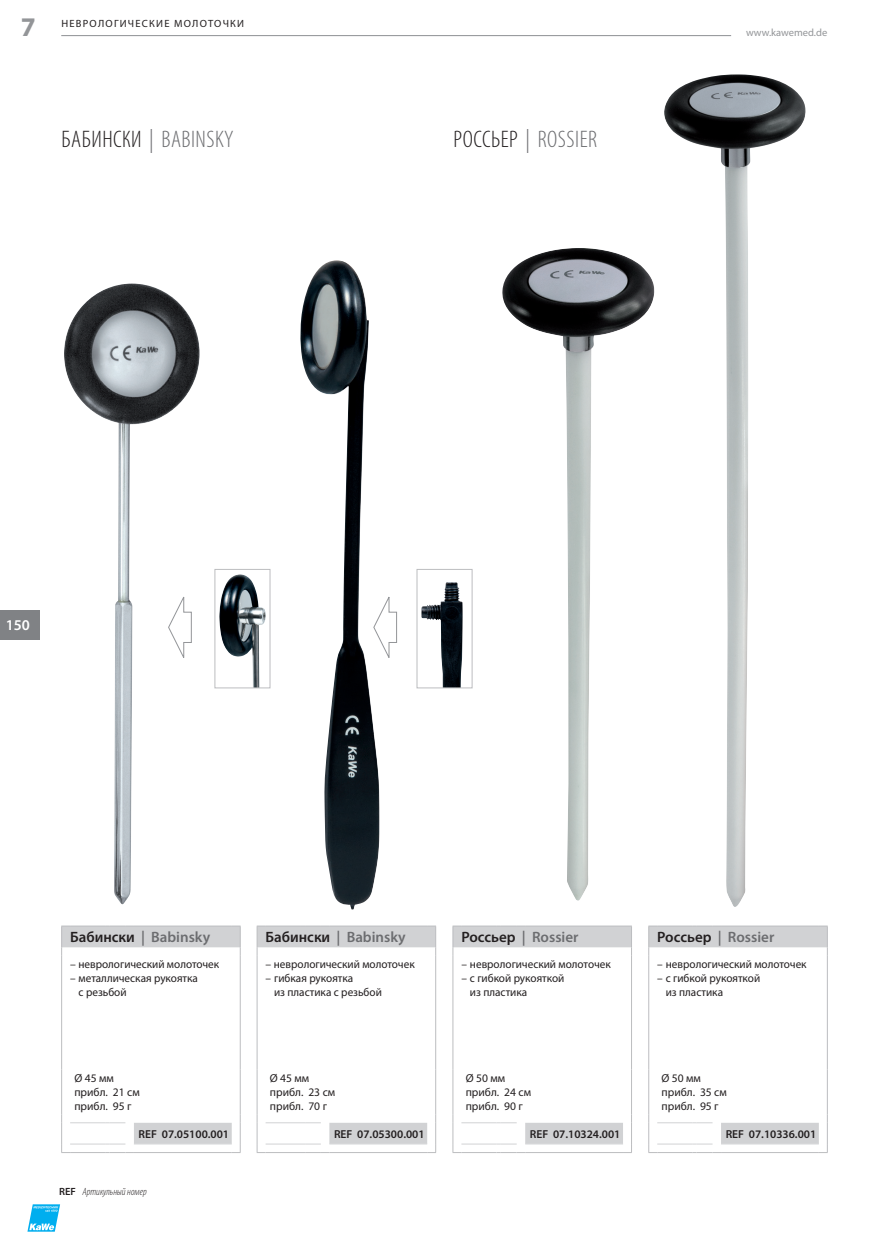
<style>
.page{position:relative;width:888px;height:1258px;background:#fff}
.page>*{position:absolute;margin:0;border:0;box-sizing:border-box;transform-origin:0 0}
.t1{font:700 27px "Myriad Pro";color:#939598}
.neu__16_pt__Light_Co{font:300 condensed 24px "Myriad Pro";letter-spacing:.02em;color:#6c6d70}
.neu__10_pt__Semibold{font:600 15px "Myriad Pro";color:#6c6d70}
.neu__10_pt__Semibold-2{font:600 15px "Myriad Pro";color:#fff}
.neu__7_7_pt__Regular{font:11.55px/13.8px "Myriad Pro";color:#231f20}
.neu__7_7_pt__SemiBol{font:600 11.55px "Myriad Pro";color:#231f20}
.t2{font:10.5px "Myriad Pro";letter-spacing:.12em;color:#231f20}
.t3{font:italic 300 condensed 10.5px "Myriad Pro";color:#231f20}
.t4{font:10.5px "Myriad Pro";color:#939598}
.s1{color:#231f20}
.s2{font-weight:600;font-style:normal;font-stretch:normal}
</style>
<div class="page">
<div style="left:0;top:610px;width:40px;height:30px;background:#808285"></div>
<svg style="left:27px;top:1204px;width:33px;height:28px"></svg>
<svg style="left:70px;top:926px;width:749px;height:218px"></svg>
<hr style="left:134px;top:1144px;width:98px;height:1px;background:#dcdddf">
<hr style="left:329px;top:1144px;width:98px;height:1px;background:#dcdddf">
<hr style="left:525px;top:1144px;width:98px;height:1px;background:#dcdddf">
<hr style="left:721px;top:1144px;width:98px;height:1px;background:#dcdddf">
<hr style="left:70px;top:926px;width:35px;height:1px;background:#bcbdc0">
<svg style="left:105px;top:926px;width:29px;height:1px"></svg>
<hr style="left:134px;top:926px;width:98px;height:1px;background:#bcbdc0">
<hr style="left:266px;top:926px;width:35px;height:1px;background:#bcbdc0">
<svg style="left:301px;top:926px;width:28px;height:1px"></svg>
<hr style="left:329px;top:926px;width:98px;height:1px;background:#bcbdc0">
<svg style="left:61px;top:926px;width:9px;height:29px"></svg>
<svg style="left:257px;top:926px;width:9px;height:29px"></svg>
<svg style="left:232px;top:926px;width:9px;height:29px"></svg>
<svg style="left:427px;top:926px;width:9px;height:29px"></svg>
<hr style="left:61px;top:955px;width:1px;height:114px;background:#bcbdc0">
<hr style="left:257px;top:955px;width:1px;height:114px;background:#bcbdc0">
<hr style="left:61px;top:1069px;width:1px;height:45px;background:#bcbdc0">
<hr style="left:257px;top:1069px;width:1px;height:45px;background:#bcbdc0">
<hr style="left:240px;top:955px;width:1px;height:114px;background:#bcbdc0">
<hr style="left:435px;top:955px;width:1px;height:114px;background:#bcbdc0">
<hr style="left:240px;top:1069px;width:1px;height:45px;background:#bcbdc0">
<hr style="left:435px;top:1069px;width:1px;height:45px;background:#bcbdc0">
<svg style="left:61px;top:1114px;width:9px;height:39px"></svg>
<hr style="left:70px;top:1152px;width:35px;height:1px;background:#bcbdc0">
<svg style="left:105px;top:1152px;width:29px;height:1px"></svg>
<hr style="left:134px;top:1152px;width:98px;height:1px;background:#bcbdc0">
<svg style="left:232px;top:1114px;width:9px;height:39px"></svg>
<svg style="left:257px;top:1114px;width:9px;height:39px"></svg>
<hr style="left:266px;top:1152px;width:35px;height:1px;background:#bcbdc0">
<svg style="left:301px;top:1152px;width:28px;height:1px"></svg>
<hr style="left:329px;top:1152px;width:98px;height:1px;background:#bcbdc0">
<svg style="left:427px;top:1114px;width:9px;height:39px"></svg>
<hr style="left:70px;top:1122px;width:35px;height:1px;background:#d1d2d4">
<svg style="left:105px;top:1122px;width:20px;height:1px"></svg>
<hr style="left:70px;top:1144px;width:35px;height:1px;background:#d1d2d4">
<svg style="left:105px;top:1144px;width:20px;height:1px"></svg>
<hr style="left:461px;top:926px;width:35px;height:1px;background:#bcbdc0">
<svg style="left:496px;top:926px;width:29px;height:1px"></svg>
<hr style="left:525px;top:926px;width:98px;height:1px;background:#bcbdc0">
<hr style="left:657px;top:926px;width:35px;height:1px;background:#bcbdc0">
<svg style="left:692px;top:926px;width:29px;height:1px"></svg>
<hr style="left:721px;top:926px;width:98px;height:1px;background:#bcbdc0">
<svg style="left:452px;top:926px;width:9px;height:29px"></svg>
<svg style="left:623px;top:926px;width:9px;height:29px"></svg>
<svg style="left:648px;top:926px;width:9px;height:29px"></svg>
<svg style="left:819px;top:926px;width:9px;height:29px"></svg>
<hr style="left:452px;top:955px;width:1px;height:114px;background:#bcbdc0">
<hr style="left:631px;top:955px;width:1px;height:114px;background:#bcbdc0">
<hr style="left:648px;top:955px;width:1px;height:114px;background:#bcbdc0">
<hr style="left:827px;top:955px;width:1px;height:114px;background:#bcbdc0">
<hr style="left:452px;top:1069px;width:1px;height:45px;background:#bcbdc0">
<hr style="left:631px;top:1069px;width:1px;height:45px;background:#bcbdc0">
<hr style="left:648px;top:1069px;width:1px;height:45px;background:#bcbdc0">
<hr style="left:827px;top:1069px;width:1px;height:45px;background:#bcbdc0">
<svg style="left:452px;top:1114px;width:9px;height:39px"></svg>
<hr style="left:461px;top:1152px;width:35px;height:1px;background:#bcbdc0">
<svg style="left:496px;top:1152px;width:29px;height:1px"></svg>
<hr style="left:525px;top:1152px;width:98px;height:1px;background:#bcbdc0">
<svg style="left:623px;top:1114px;width:9px;height:39px"></svg>
<svg style="left:648px;top:1114px;width:9px;height:39px"></svg>
<hr style="left:657px;top:1152px;width:35px;height:1px;background:#bcbdc0">
<svg style="left:692px;top:1152px;width:29px;height:1px"></svg>
<hr style="left:721px;top:1152px;width:98px;height:1px;background:#bcbdc0">
<svg style="left:819px;top:1114px;width:9px;height:39px"></svg>
<hr style="left:266px;top:1122px;width:35px;height:1px;background:#d1d2d4">
<svg style="left:301px;top:1122px;width:20px;height:1px"></svg>
<hr style="left:266px;top:1144px;width:35px;height:1px;background:#d1d2d4">
<svg style="left:301px;top:1144px;width:20px;height:1px"></svg>
<hr style="left:461px;top:1122px;width:35px;height:1px;background:#d1d2d4">
<svg style="left:496px;top:1122px;width:21px;height:1px"></svg>
<hr style="left:461px;top:1144px;width:35px;height:1px;background:#d1d2d4">
<svg style="left:496px;top:1144px;width:21px;height:1px"></svg>
<hr style="left:657px;top:1122px;width:35px;height:1px;background:#d1d2d4">
<svg style="left:692px;top:1122px;width:20px;height:1px"></svg>
<hr style="left:657px;top:1144px;width:35px;height:1px;background:#d1d2d4">
<svg style="left:692px;top:1144px;width:20px;height:1px"></svg>
<img style="left:300px;top:260px;width:80px;height:649px">
<img style="left:502px;top:248px;width:153px;height:653px">
<img style="left:64px;top:284px;width:136px;height:621px">
<img style="left:421px;top:582px;width:42px;height:104px">
<div style="left:417px;top:569px;width:55px;height:119px;border:1px solid #bcbdc0"></div>
<img style="left:219px;top:574px;width:47px;height:112px">
<div style="left:215px;top:569px;width:55px;height:119px;border:1px solid #bcbdc0"></div>
<img style="left:664px;top:74px;width:142px;height:833px">
<svg style="left:373px;top:596px;width:24px;height:63px"></svg>
<svg style="left:168px;top:596px;width:24px;height:63px"></svg>
<hr style="left:61px;top:35px;width:670px;height:1px;background:#939598">
<h1 class="t1" style="left:21px;top:11px;width:16px">7</h1>
<p class="t4" style="left:746px;top:26px;width:83px">www.kawemed.de</p>
<p class="t2" style="left:61px;top:18px;width:184px">НЕВРОЛОГИЧЕСКИЕ МОЛОТОЧКИ</p>
<p class="neu__16_pt__Light_Co" style="left:62px;top:127px;width:174px"><span class="s1">БАБИНСКИ</span> | BABINSKY</p>
<p class="neu__16_pt__Light_Co" style="left:454px;top:127px;width:145px"><span class="s1">РОССЬЕР</span> | ROSSIER</p>
<p class="neu__10_pt__Semibold-2" style="left:6px;top:616px;width:26px">150</p>
<p class="neu__10_pt__Semibold" style="left:70px;top:928px;width:142px"><span class="s1">Бабински</span> | Babinsky</p>
<p class="neu__10_pt__Semibold" style="left:266px;top:928px;width:142px"><span class="s1">Бабински</span> | Babinsky</p>
<p class="neu__10_pt__Semibold" style="left:461px;top:928px;width:119px"><span class="s1">Россьер</span> | Rossier</p>
<p class="neu__10_pt__Semibold" style="left:657px;top:928px;width:119px"><span class="s1">Россьер</span> | Rossier</p>
<p class="neu__7_7_pt__Regular" style="left:70px;top:957px;width:151px">– неврологический молоточек</p>
<p class="neu__7_7_pt__Regular" style="left:79px;top:971px;width:121px;text-indent:-9px">– металлическая рукоятка с резьбой</p>
<p class="neu__7_7_pt__Regular" style="left:266px;top:957px;width:151px">– неврологический молоточек</p>
<p class="neu__7_7_pt__Regular" style="left:274px;top:971px;width:109px;text-indent:-9px">– гибкая рукоятка<br>из пластика с резьбой</p>
<p class="neu__7_7_pt__Regular" style="left:461px;top:957px;width:151px">– неврологический молоточек</p>
<p class="neu__7_7_pt__Regular" style="left:470px;top:971px;width:96px;text-indent:-9px">– с гибкой рукояткой из пластика</p>
<p class="neu__7_7_pt__Regular" style="left:657px;top:957px;width:151px">– неврологический молоточек</p>
<p class="neu__7_7_pt__Regular" style="left:666px;top:971px;width:96px;text-indent:-9px">– с гибкой рукояткой из пластика</p>
<p class="neu__7_7_pt__Regular" style="left:74px;top:1072px;width:41px">Ø 45 мм</p>
<p class="neu__7_7_pt__Regular" style="left:74px;top:1085px;width:67px">прибл. 21 см</p>
<p class="neu__7_7_pt__Regular" style="left:74px;top:1099px;width:59px">прибл. 95 г</p>
<p class="neu__7_7_pt__Regular" style="left:270px;top:1072px;width:41px">Ø 45 мм</p>
<p class="neu__7_7_pt__Regular" style="left:270px;top:1085px;width:67px">прибл. 23 см</p>
<p class="neu__7_7_pt__Regular" style="left:270px;top:1099px;width:59px">прибл. 70 г</p>
<p class="neu__7_7_pt__Regular" style="left:466px;top:1072px;width:41px">Ø 50 мм</p>
<p class="neu__7_7_pt__Regular" style="left:466px;top:1085px;width:67px">прибл. 24 см</p>
<p class="neu__7_7_pt__Regular" style="left:466px;top:1099px;width:59px">прибл. 90 г</p>
<p class="neu__7_7_pt__Regular" style="left:661px;top:1072px;width:41px">Ø 50 мм</p>
<p class="neu__7_7_pt__Regular" style="left:661px;top:1085px;width:67px">прибл. 35 см</p>
<p class="neu__7_7_pt__Regular" style="left:661px;top:1099px;width:59px">прибл. 95 г</p>
<p class="neu__7_7_pt__SemiBol" style="left:139px;top:1126px;width:92px">REF 07.05100.001</p>
<p class="neu__7_7_pt__SemiBol" style="left:334px;top:1126px;width:92px">REF 07.05300.001</p>
<p class="neu__7_7_pt__SemiBol" style="left:530px;top:1126px;width:92px">REF 07.10324.001</p>
<p class="neu__7_7_pt__SemiBol" style="left:726px;top:1126px;width:92px">REF 07.10336.001</p>
<p class="t3" style="left:59px;top:1185px;width:89px"><span class="s2">REF</span> Артикульный номер</p>
</div>
